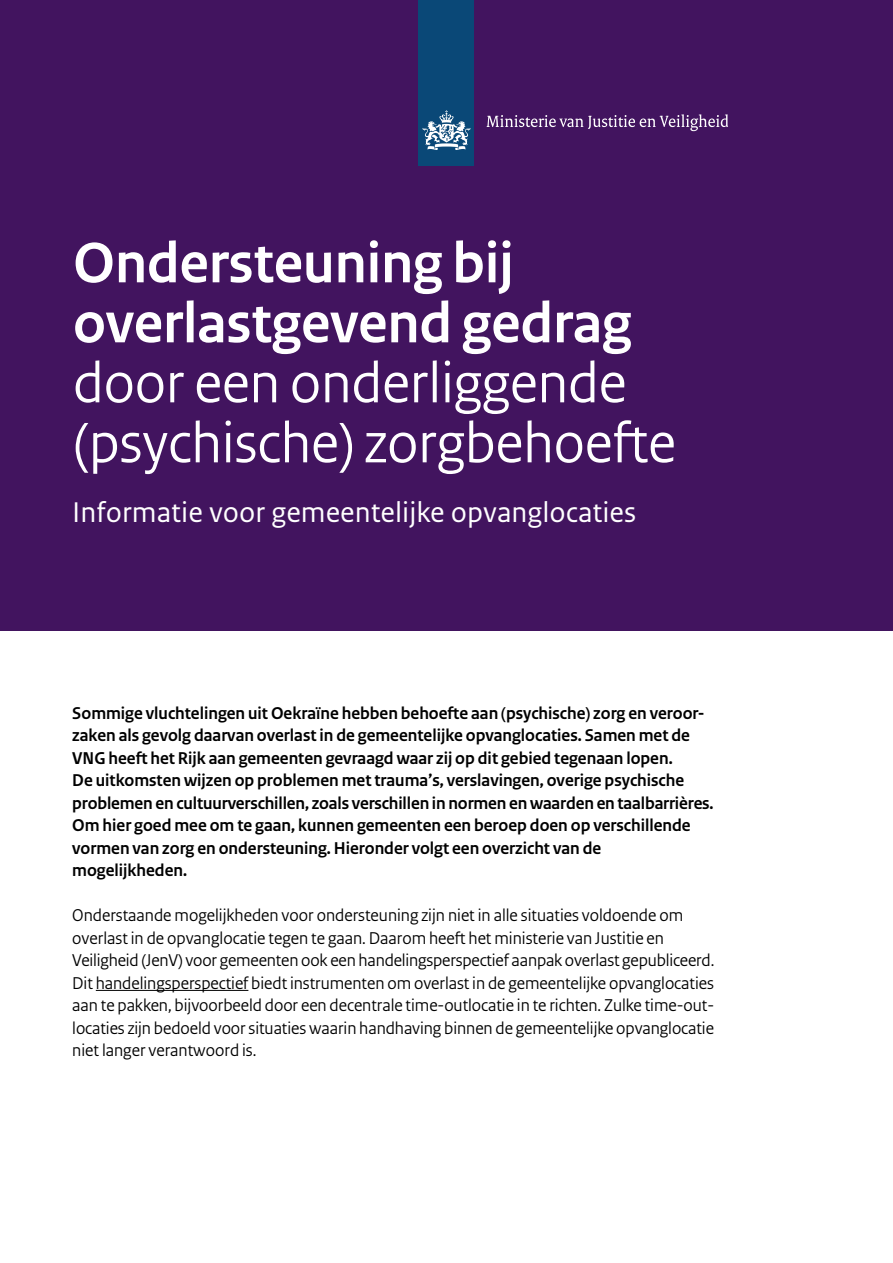
<style>
.page{position:relative;width:893px;height:1263px;background:#fff}
.page>*{position:absolute;margin:0;border:0;box-sizing:border-box;transform-origin:0 0}
.H1_kop{font:60px/60px "Rijksoverheid Sans Heading";color:#fff}
.H2_Subtitel{font:30px "Rijksoverheid Sans Text";color:#fff}
.Intro{font:18px/22.5px "Rijksoverheid Sans Heading";color:#000}
.Intro-2{font:700 18px/22.5px "Rijksoverheid Sans Heading";color:#000}
.s1{font-weight:700}
</style>
<div class="page">
<div style="left:0;top:0;width:893px;height:630px;background:#42145f"></div>
<div style="left:419px;top:0;width:55px;height:166px;background:#0a4877"></div>
<svg style="left:423px;top:110px;width:47px;height:40px"></svg>
<svg style="left:486px;top:114px;width:242px;height:17px"></svg>
<hr style="left:96px;top:990px;width:152px;height:1px;background:#000">
<h1 class="H1_kop" style="left:73px;top:234px;width:604px"><span class="s1">Ondersteuning bij overlastgevend gedrag </span>door een onderliggende (psychische) zorgbehoefte</h1>
<h2 class="H2_Subtitel" style="left:72px;top:495px;width:565px">Informatie voor gemeentelijke opvanglocaties</h2>
<p class="Intro-2" style="left:72px;top:702px;width:643px">Sommige vluchtelingen uit Oekraïne hebben behoefte aan (psychische) zorg en veroor&shy;zaken als gevolg daarvan overlast in de gemeentelijke opvanglocaties. Samen met de VNG heeft het Rijk aan gemeenten gevraagd waar zij op dit gebied tegenaan lopen.<br>De uitkomsten wijzen op problemen met trauma’s, verslavingen, overige psychische problemen en cultuurverschillen, zoals verschillen in normen en waarden en taalbarrières.<br>Om hier goed mee om te gaan, kunnen gemeenten een beroep doen op verschillende vormen van zorg en ondersteuning. Hieronder volgt een overzicht van de mogelijkheden.</p>
<p class="Intro" style="left:72px;top:904px;width:644px">Onderstaande mogelijkheden voor ondersteuning zijn niet in alle situaties voldoende om overlast in de opvanglocatie tegen te gaan. Daarom heeft het ministerie van Justitie en Veiligheid (JenV) voor gemeenten ook een handelingsperspectief aanpak overlast gepubliceerd.<br>Dit handelingsperspectief biedt instrumenten om overlast in de gemeentelijke opvanglocaties aan te pakken, bijvoorbeeld door een decentrale time-outlocatie in te richten. Zulke time-out&shy;locaties zijn bedoeld voor situaties waarin handhaving binnen de gemeentelijke opvanglocatie niet langer verantwoord is.</p>
</div>
